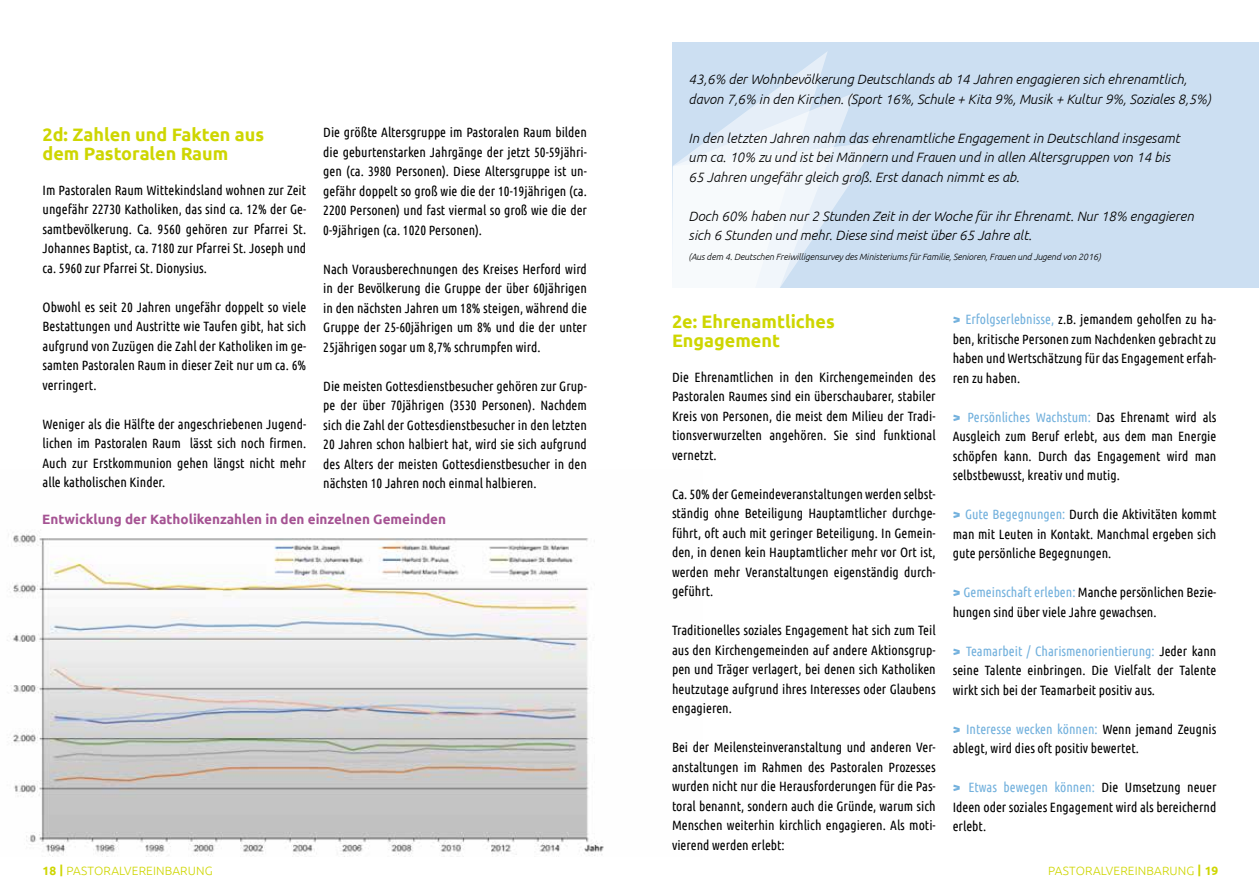
<style>
.page{position:relative;width:1259px;height:893px;background:#fff}
.page>*{position:absolute;margin:0;border:0;box-sizing:border-box;transform-origin:0 0}
.t1{font:700 18px/19.5px "Ubuntu";color:#ced600}
.t2{font:13.5px/19.5px "Ubuntu Condensed";color:#000;text-align:justify}
.t3{font:italic 300 13.5px/19.5px "Ubuntu";color:#000}
.t4{font:700 13.5px "Ubuntu";color:#a55393}
.t5{font:300 12px "Ubuntu";letter-spacing:.01em;color:#ced600}
.t6{font:italic 300 9px "Ubuntu";letter-spacing:-.01em;color:#000}
.s1{font-family:"Ubuntu";font-weight:700;color:#73b1dd}
.s2{color:#73b1dd}
.s3{font-weight:700}
</style>
<div class="page">
<img style="left:7px;top:532px;width:597px;height:325px">
<div style="left:672px;top:43px;width:587px;height:245px;background:#ccdff2"></div>
<svg style="left:672px;top:52px;width:206px;height:236px"></svg>
<p class="t2" style="left:323px;top:122px;width:265px">Die größte Altersgruppe im Pastoralen Raum bilden die geburtenstarken Jahrgänge der jetzt 50-59jähri&shy;gen (ca. 3980 Personen). Diese Altersgruppe ist un&shy;gefähr doppelt so groß wie die der 10-19jährigen (ca.<br>2200 Personen) und fast viermal so groß wie die der 0-9jährigen (ca. 1020 Personen).</p>
<p class="t2" style="left:323px;top:259px;width:265px">Nach Vorausberechnungen des Kreises Herford wird in der Bevölkerung die Gruppe der über 60jährigen in den nächsten Jahren um 18% steigen, während die Gruppe der 25-60jährigen um 8% und die der unter 25jährigen sogar um 8,7% schrumpfen wird.</p>
<p class="t2" style="left:323px;top:376px;width:265px">Die meisten Gottesdienstbesucher gehören zur Grup&shy;pe der über 70jährigen (3530 Personen). Nachdem sich die Zahl der Gottesdienstbesucher in den letzten 20 Jahren schon halbiert hat, wird sie sich aufgrund des Alters der meisten Gottesdienstbesucher in den nächsten 10 Jahren noch einmal halbieren.</p>
<p class="t4" style="left:42px;top:511px;width:405px">Entwicklung der Katholikenzahlen in den einzelnen Gemeinden</p>
<h1 class="t1" style="left:43px;top:124px;width:223px">2d: Zahlen und Fakten aus dem Pastoralen Raum</h1>
<p class="t2" style="left:43px;top:180px;width:265px">Im Pastoralen Raum Wittekindsland wohnen zur Zeit ungefähr 22730 Katholiken, das sind ca. 12% der Ge&shy;samtbevölkerung. Ca. 9560 gehören zur Pfarrei St.<br>Johannes Baptist, ca. 7180 zur Pfarrei St. Joseph und ca. 5960 zur Pfarrei St. Dionysius.</p>
<p class="t2" style="left:43px;top:297px;width:265px">Obwohl es seit 20 Jahren ungefähr doppelt so viele Bestattungen und Austritte wie Taufen gibt, hat sich aufgrund von Zuzügen die Zahl der Katholiken im ge&shy;samten Pastoralen Raum in dieser Zeit nur um ca. 6% verringert.</p>
<p class="t2" style="left:43px;top:414px;width:265px">Weniger als die Hälfte der angeschriebenen Jugend&shy;lichen im Pastoralen Raum lässt sich noch firmen.<br>Auch zur Erstkommunion gehen längst nicht mehr alle katholischen Kinder.</p>
<p class="t3" style="left:688px;top:69px;width:524px">43,6% der Wohnbevölkerung Deutschlands ab 14 Jahren engagieren sich ehrenamtlich, davon 7,6% in den Kirchen. (Sport 16%, Schule + Kita 9%, Musik + Kultur 9%, Soziales 8,5%)</p>
<p class="t3" style="left:688px;top:128px;width:493px">In den letzten Jahren nahm das ehrenamtliche Engagement in Deutschland insgesamt um ca. 10% zu und ist bei Männern und Frauen und in allen Altersgruppen von 14 bis<br>65 Jahren ungefähr gleich groß. Erst danach nimmt es ab.</p>
<p class="t3" style="left:688px;top:206px;width:506px">Doch 60% haben nur 2 Stunden Zeit in der Woche für ihr Ehrenamt. Nur 18% engagieren sich 6 Stunden und mehr. Diese sind meist über 65 Jahre alt.</p>
<p class="t6" style="left:688px;top:251px;width:414px">(Aus dem 4. Deutschen Freiwilligensurvey des Ministeriums für Familie, Senioren, Frauen und Jugend von 2016)</p>
<h1 class="t1" style="left:672px;top:311px;width:164px">2e: Ehrenamtliches<br>Engagement</h1>
<p class="t2" style="left:672px;top:367px;width:265px">Die Ehrenamtlichen in den Kirchengemeinden des Pastoralen Raumes sind ein überschaubarer, stabiler Kreis von Personen, die meist dem Milieu der Tradi&shy;tionsverwurzelten angehören. Sie sind funktional vernetzt.</p>
<p class="t2" style="left:672px;top:484px;width:265px">Ca. 50% der Gemeindeveranstaltungen werden selbst&shy;ständig ohne Beteiligung Hauptamtlicher durchge&shy;führt, oft auch mit geringer Beteiligung. In Gemein&shy;den, in denen kein Hauptamtlicher mehr vor Ort ist, werden mehr Veranstaltungen eigenständig durch&shy;geführt.</p>
<p class="t2" style="left:672px;top:620px;width:265px">Traditionelles soziales Engagement hat sich zum Teil aus den Kirchengemeinden auf andere Aktionsgrup&shy;pen und Träger verlagert, bei denen sich Katholiken heutzutage aufgrund ihres Interesses oder Glaubens engagieren.</p>
<p class="t2" style="left:672px;top:737px;width:265px">Bei der Meilensteinveranstaltung und anderen Ver&shy;anstaltungen im Rahmen des Pastoralen Prozesses wurden nicht nur die Herausforderungen für die Pas&shy;toral benannt, sondern auch die Gründe, warum sich Menschen weiterhin kirchlich engagieren. Als moti&shy;vierend werden erlebt:</p>
<p class="t2" style="left:952px;top:309px;width:265px"><span class="s1">&gt;</span> <span class="s2">Erfolgserlebnisse,</span> z.B. jemandem geholfen zu ha&shy;ben, kritische Personen zum Nachdenken gebracht zu haben und Wertschätzung für das Engagement erfah&shy;ren zu haben.</p>
<p class="t2" style="left:952px;top:407px;width:265px"><span class="s1">&gt;</span> <span class="s2">Persönliches Wachstum:</span> Das Ehrenamt wird als Ausgleich zum Beruf erlebt, aus dem man Energie schöpfen kann. Durch das Engagement wird man selbstbewusst, kreativ und mutig.</p>
<p class="t2" style="left:952px;top:504px;width:265px"><span class="s1">&gt;</span> <span class="s2">Gute Begegnungen:</span> Durch die Aktivitäten kommt man mit Leuten in Kontakt. Manchmal ergeben sich gute persönliche Begegnungen.</p>
<p class="t2" style="left:952px;top:582px;width:265px"><span class="s1">&gt;</span> <span class="s2">Gemeinschaft erleben:</span> Manche persönlichen Bezie&shy;hungen sind über viele Jahre gewachsen.</p>
<p class="t2" style="left:952px;top:641px;width:265px"><span class="s1">&gt;</span> <span class="s2">Teamarbeit / Charismenorientierung:</span> Jeder kann seine Talente einbringen. Die Vielfalt der Talente wirkt sich bei der Teamarbeit positiv aus.</p>
<p class="t2" style="left:952px;top:719px;width:265px"><span class="s1">&gt;</span> <span class="s2">Interesse wecken können:</span> Wenn jemand Zeugnis ablegt, wird dies oft positiv bewertet.</p>
<p class="t2" style="left:952px;top:777px;width:265px"><span class="s1">&gt;</span> <span class="s2">Etwas bewegen können:</span> Die Umsetzung neuer Ideen oder soziales Engagement wird als bereichernd erlebt.</p>
<p class="t5" style="left:43px;top:863px;width:172px"><span class="s3">18 |</span> PASTORALVEREINBARUNG</p>
<p class="t5" style="left:1048px;top:863px;width:172px">PASTORALVEREINBARUNG <span class="s3">| 19</span></p>
</div>
